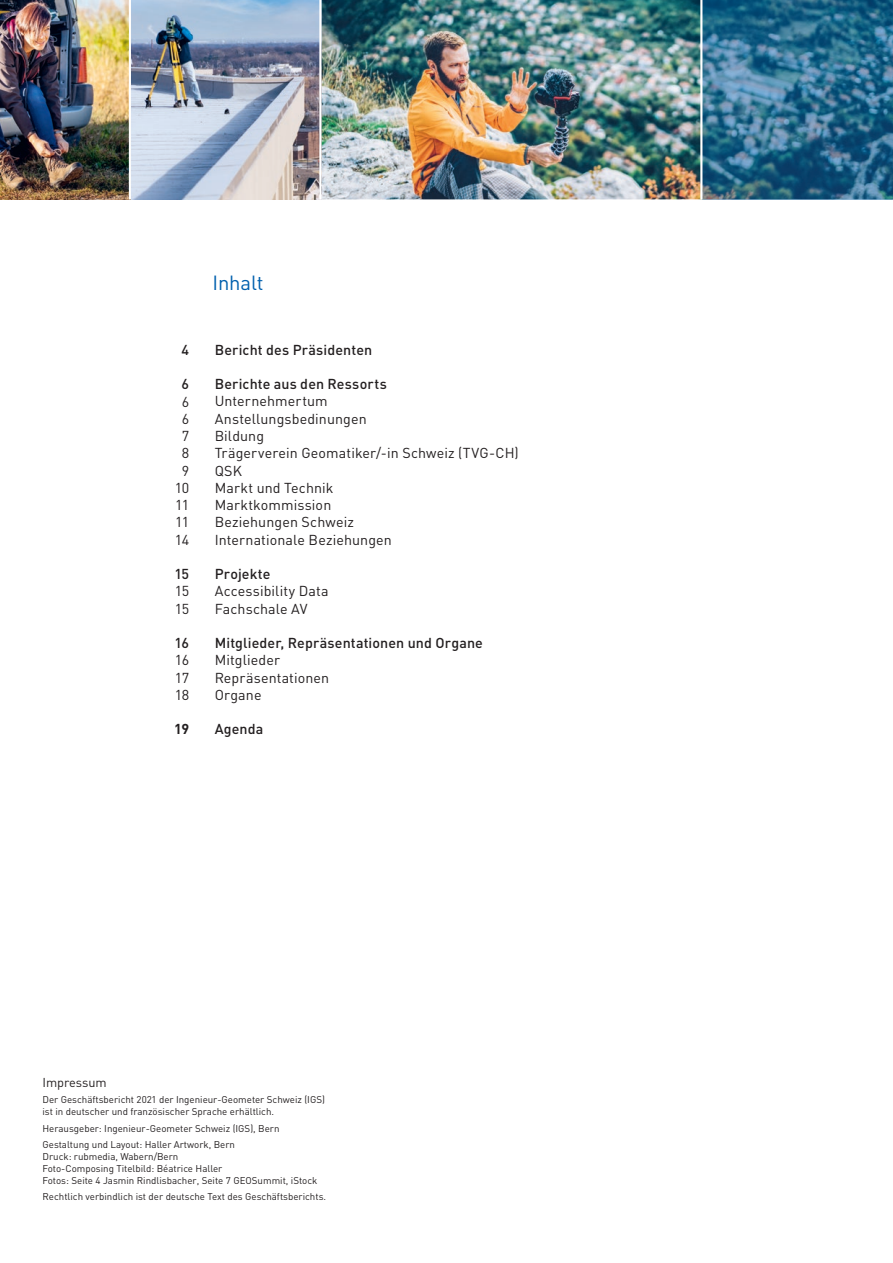
<style>
.page{position:relative;width:893px;height:1263px;background:#fff}
.page>*{position:absolute;margin:0;border:0;box-sizing:border-box;transform-origin:0 0}
.t1{font:20.25px "DIN";letter-spacing:-.01em;color:#0160ae}
.t2{font:14.25px/17.2px "DIN";letter-spacing:.005em;color:#231f20}
.t3{font:500 14.25px "DIN";letter-spacing:.01em;color:#231f20}
.t4{font:700 14.25px "DIN";color:#231f20}
.t5{font:12.75px "DIN";color:#231f20}
.t6{font:9.75px/12px "DIN";color:#231f20}
</style>
<div class="page">
<img style="left:0;top:0;width:700px;height:199px">
<svg style="left:702px;top:0;width:191px;height:199px;background:#2d6c8e"></svg>
<hr style="left:129px;top:0;width:2px;height:199px;background:#fff">
<hr style="left:319px;top:0;width:2px;height:199px;background:#fff">
<h2 class="t3" style="left:182px;top:340px;width:9px">4</h2>
<h2 class="t3" style="left:182px;top:375px;width:9px">6</h2>
<h2 class="t2" style="left:175px;top:392px;width:16px;text-align:center">6<br>6<br>7<br>8<br>9<br>10<br>11<br>11<br>14</h2>
<h2 class="t3" style="left:174px;top:565px;width:16px">15</h2>
<h2 class="t2" style="left:175px;top:582px;width:16px">15<br>15</h2>
<h2 class="t3" style="left:175px;top:634px;width:16px">16</h2>
<h2 class="t2" style="left:175px;top:651px;width:16px;text-align:justify">16<br>17<br>18</h2>
<h2 class="t4" style="left:174px;top:720px;width:16px">19</h2>
<h1 class="t1" style="left:213px;top:270px;width:53px">Inhalt</h1>
<h2 class="t3" style="left:215px;top:340px;width:159px">Bericht des Präsidenten</h2>
<h2 class="t3" style="left:215px;top:375px;width:174px">Berichte aus den Ressorts</h2>
<h2 class="t2" style="left:215px;top:392px;width:305px">Unternehmertum<br>Anstellungsbedinungen<br>Bildung<br>Trägerverein Geomatiker/-in Schweiz (TVG-CH)<br>QSK<br>Markt und Technik<br>Marktkommission<br>Beziehungen Schweiz<br>Internationale Beziehungen</h2>
<h2 class="t3" style="left:215px;top:565px;width:57px">Projekte</h2>
<h2 class="t2" style="left:215px;top:582px;width:115px">Accessibility Data<br>Fachschale AV</h2>
<h2 class="t3" style="left:215px;top:634px;width:270px">Mitglieder, Repräsentationen und Organe</h2>
<h2 class="t2" style="left:215px;top:651px;width:116px">Mitglieder<br>Repräsentationen<br>Organe</h2>
<h2 class="t3" style="left:215px;top:720px;width:50px">Agenda</h2>
<h3 class="t5" style="left:43px;top:1074px;width:66px">Impressum</h3>
<p class="t6" style="left:43px;top:1093px;width:284px">Der Geschäftsbericht 2021 der Ingenieur-Geometer Schweiz (IGS) ist in deutscher und französischer Sprache erhältlich.</p>
<p class="t6" style="left:43px;top:1120px;width:239px;line-height:16.2px">Herausgeber: Ingenieur-Geometer Schweiz (IGS), Bern<br>Gestaltung und Layout: Haller Artwork, Bern</p>
<p class="t6" style="left:43px;top:1150px;width:276px">Druck: rubmedia, Wabern/Bern<br>Foto-Composing Titelbild: Béatrice Haller<br>Fotos: Seite 4 Jasmin Rindlisbacher, Seite 7 GEOSummit, iStock</p>
<p class="t6" style="left:43px;top:1190px;width:285px">Rechtlich verbindlich ist der deutsche Text des Geschäftsberichts.</p>
</div>
